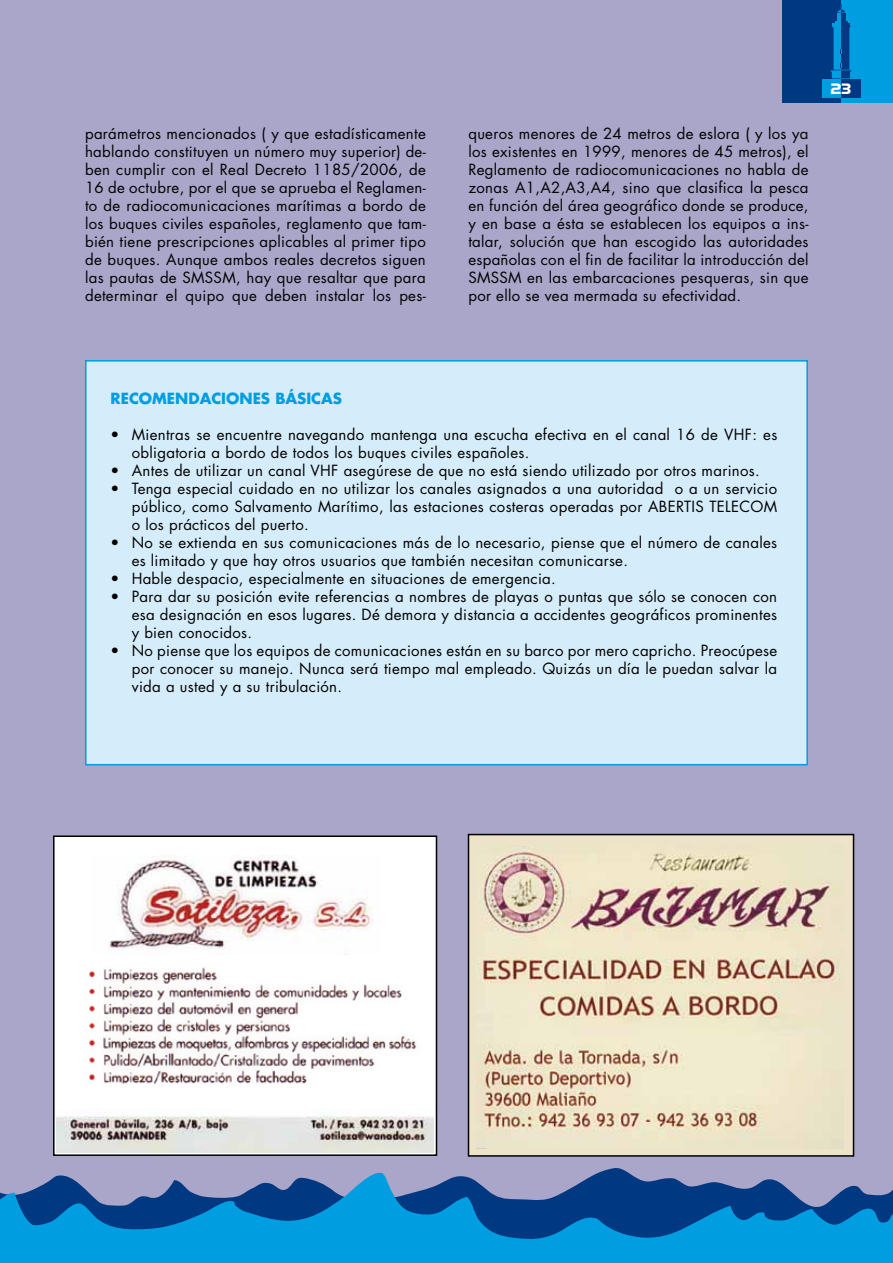
<style>
.page{position:relative;width:893px;height:1263px;background:#a9a6c9}
.page>*{position:absolute;margin:0;border:0;box-sizing:border-box;transform-origin:0 0}
.t1{font:15px/18px "Futura";letter-spacing:.02em;color:#000;text-align:justify}
.t2{font:700 15px "Futura";color:#009ee0}
.t3{font:700 13.5px "Highland Gothic FLF";color:#fff}
</style>
<div class="page">
<svg style="left:0;top:1170px;width:893px;height:93px"></svg>
<div style="left:782px;top:0;width:60px;height:103px;background:#003882"></div>
<div style="left:837px;top:13px;width:5px;height:8px;background:#009ee0"></div>
<div style="left:822px;top:79px;width:20px;height:19px;background:#009ee0"></div>
<div style="left:841px;top:0;width:52px;height:102px;background:#009ee0"></div>
<div style="left:841px;top:13px;width:5px;height:8px;background:#003882"></div>
<div style="left:841px;top:79px;width:19px;height:19px;background:#003882"></div>
<svg style="left:830px;top:21px;width:22px;height:57px"></svg>
<svg style="left:838px;top:5px;width:7px;height:7px"></svg>
<div style="left:85px;top:360px;width:723px;height:405px;background:#d5edfa;border:2px solid #009ee0"></div>
<div style="left:468px;top:834px;width:385px;height:322px;background:#ede3c8"></div>
<img style="left:477px;top:845px;width:363px;height:293px">
<div style="left:468px;top:834px;width:386px;height:323px;border:2px solid #000"></div>
<div style="left:54px;top:836px;width:382px;height:319px;background:#fff"></div>
<div style="left:53px;top:835px;width:384px;height:321px;border:2px solid #000"></div>
<img style="left:56px;top:1115px;width:377px;height:37px">
<img style="left:108px;top:856px;width:265px;height:94px">
<img style="left:89px;top:967px;width:328px;height:118px">
<p class="t1" style="left:85px;top:125px;width:342px">parámetros mencionados ( y que estadísticamente hablando constituyen un número muy superior) de&shy;ben cumplir con el Real Decreto 1185/2006, de 16 de octubre, por el que se aprueba el Reglamen&shy;to de radiocomunicaciones marítimas a bordo de los buques civiles españoles, reglamento que tam&shy;bién tiene prescripciones aplicables al primer tipo de buques. Aunque ambos reales decretos siguen las pautas de SMSSM, hay que resaltar que para determinar el quipo que deben instalar los pes-</p>
<p class="t1" style="left:468px;top:125px;width:342px">queros menores de 24 metros de eslora ( y los ya los existentes en 1999, menores de 45 metros), el Reglamento de radiocomunicaciones no habla de zonas A1,A2,A3,A4, sino que clasifica la pesca en función del área geográfico donde se produce, y en base a ésta se establecen los equipos a ins&shy;talar, solución que han escogido las autoridades españolas con el fin de facilitar la introducción del SMSSM en las embarcaciones pesqueras, sin que por ello se vea mermada su efectividad.</p>
<p class="t3" style="left:831px;top:79px;width:22px">23</p>
<p class="t2" style="left:111px;top:388px;width:77px">RECOMENDACION</p>
<p class="t2" style="left:253px;top:388px;width:91px">ES BÁSICAS</p>
<p class="t1" style="left:132px;top:426px;width:647px;text-indent:-21px">• Mientras se encuentre navegando mantenga una escucha efectiva en el canal 16 de VHF: es obligatoria a bordo de todos los buques civiles españoles.</p>
<p class="t1" style="left:111px;top:462px;width:651px">• Antes de utilizar un canal VHF asegúrese de que no está siendo utilizado por otros marinos.</p>
<p class="t1" style="left:132px;top:480px;width:647px;text-indent:-21px">• Tenga especial cuidado en no utilizar los canales asignados a una autoridad o a un servicio público, como Salvamento Marítimo, las estaciones costeras operadas por ABERTIS TELECOM o los prácticos del puerto.</p>
<p class="t1" style="left:132px;top:534px;width:647px;text-indent:-21px">• No se extienda en sus comunicaciones más de lo necesario, piense que el número de canales es limitado y que hay otros usuarios que también necesitan comunicarse.</p>
<p class="t1" style="left:110px;top:570px;width:447px">• Hable despacio, especialmente en situaciones de emergencia.</p>
<p class="t1" style="left:132px;top:588px;width:647px;text-indent:-21px">• Para dar su posición evite referencias a nombres de playas o puntas que sólo se conocen con esa designación en esos lugares. Dé demora y distancia a accidentes geográficos prominentes y bien conocidos.</p>
<p class="t1" style="left:132px;top:642px;width:647px;text-indent:-21px">• No piense que los equipos de comunicaciones están en su barco por mero capricho. Preocúpese por conocer su manejo. Nunca será tiempo mal empleado. Quizás un día le puedan salvar la vida a usted y a su tribulación.</p>
</div>
